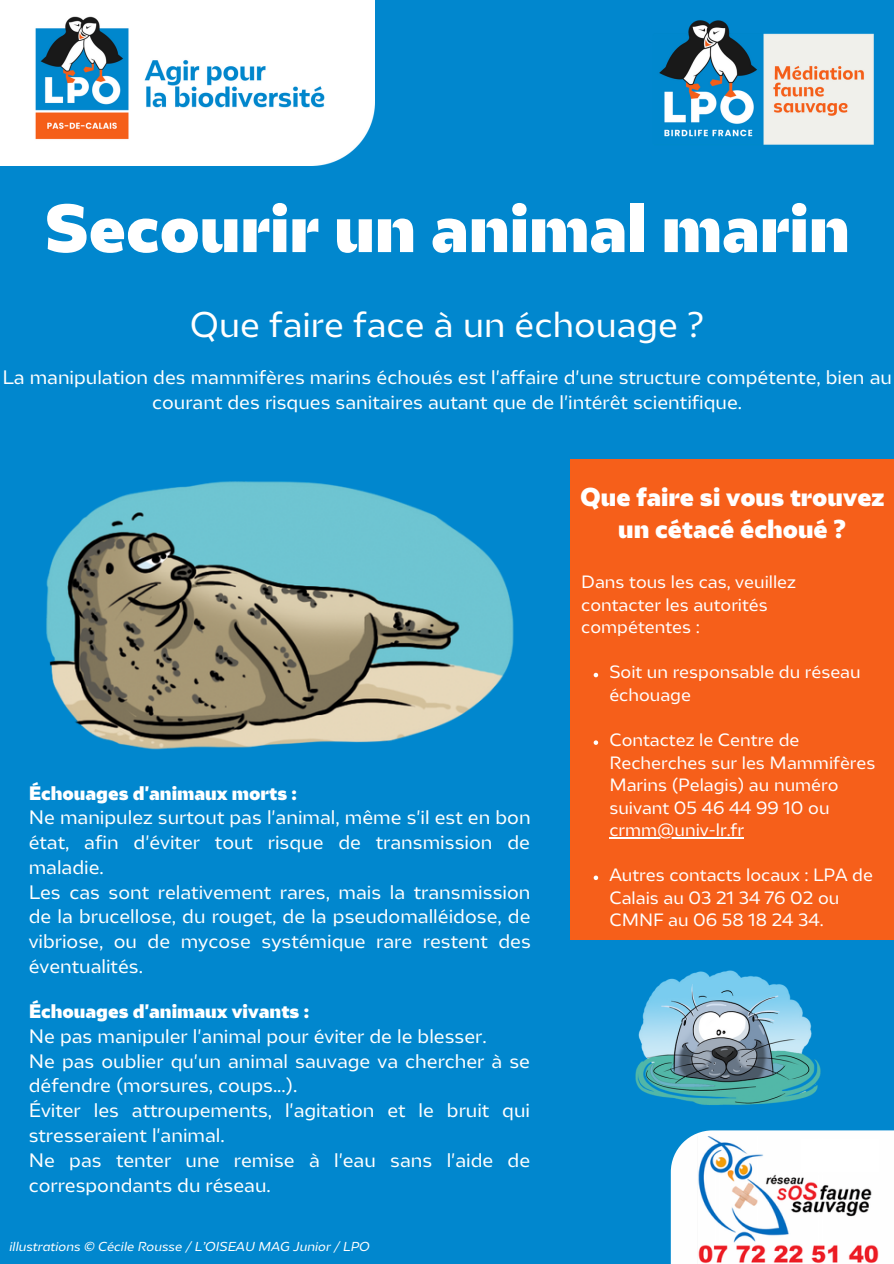
<style>
.page{position:relative;width:894px;height:1264px;background:#fff}
.page>*{position:absolute;margin:0;border:0;box-sizing:border-box;transform-origin:0 0}
.t1{font:900 63px "LPO";color:#fff}
.t2{font:33px "LPO";color:#fff}
.t3{font:900 24px/32.7px "LPO";color:#fff;text-align:center}
.t4{font:18px/24.8px "LPO";color:#fff}
.t5{font:900 18px "LPO";color:#fff}
.t6{font:16.5px/22.5px "LPO";color:#fff}
.t7{font:italic 12px "LPO";color:#fff}
</style>
<div class="page">
<div style="left:0;top:0;width:893px;height:1263px;background:#0187ce"></div>
<div style="left:570px;top:458px;width:323px;height:481px;background:#f65f1a"></div>
<div style="left:670px;top:1130px;width:223px;height:133px;background:#fefefe"></div>
<img style="left:659px;top:20px;width:215px;height:125px">
<img style="left:698px;top:1136px;width:180px;height:127px">
<img style="left:0;top:0;width:374px;height:166px">
<img style="left:46px;top:481px;width:468px;height:269px">
<img style="left:635px;top:970px;width:186px;height:135px">
<svg style="left:593px;top:672px;width:5px;height:5px"></svg>
<svg style="left:593px;top:740px;width:5px;height:5px"></svg>
<hr style="left:609px;top:837px;width:134px;height:1px;background:#fff">
<svg style="left:593px;top:875px;width:5px;height:5px"></svg>
<p class="t1" style="left:45px;top:203px;width:806px">Secourir un animal marin</p>
<p class="t2" style="left:190px;top:311px;width:516px">Que faire face à un échouage ?</p>
<p class="t4" style="left:2px;top:367px;width:890px;text-align:center">La manipulation des mammifères marins échoués est l'affaire d'une structure compétente, bien au courant des risques sanitaires autant que de l'intérêt scientifique.</p>
<p class="t3" style="left:580px;top:482px;width:305px">Que faire si vous trouvez un cétacé échoué ?</p>
<p class="t5" style="left:29px;top:785px;width:270px">Échouages d'animaux morts :</p>
<p class="t4" style="left:29px;top:806px;width:503px;text-align:justify">Ne manipulez surtout pas l'animal, même s'il est en bon état, afin d'éviter tout risque de transmission de maladie.</p>
<p class="t4" style="left:29px;top:881px;width:503px;text-align:justify">Les cas sont relativement rares, mais la transmission de la brucellose, du rouget, de la pseudomalléidose, de vibriose, ou de mycose systémique rare restent des éventualités.</p>
<p class="t5" style="left:29px;top:1004px;width:282px">Échouages d'animaux vivants :</p>
<p class="t4" style="left:29px;top:1025px;width:459px">Ne pas manipuler l'animal pour éviter de le blesser.</p>
<p class="t4" style="left:29px;top:1049px;width:502px">Ne pas oublier qu'un animal sauvage va chercher à se défendre (morsures, coups...).</p>
<p class="t4" style="left:29px;top:1099px;width:502px">Éviter les attroupements, l'agitation et le bruit qui stresseraient l'animal.</p>
<p class="t4" style="left:29px;top:1149px;width:503px">Ne pas tenter une remise à l'eau sans l'aide de correspondants du réseau.</p>
<p class="t7" style="left:10px;top:1241px;width:361px">illustrations © Cécile Rousse / L’OISEAU MAG Junior / LPO</p>
<p class="t6" style="left:581px;top:572px;width:216px">Dans tous les cas, veuillez contacter les autorités compétentes :</p>
<p class="t6" style="left:609px;top:662px;width:253px">Soit un responsable du réseau échouage</p>
<p class="t6" style="left:609px;top:730px;width:267px">Contactez le Centre de<br>Recherches sur les Mammifères<br>Marins (Pelagis) au numéro suivant 05 46 44 99 10 ou crmm@univ-lr.fr</p>
<p class="t6" style="left:609px;top:865px;width:265px">Autres contacts locaux : LPA de<br>Calais au 03 21 34 76 02 ou<br>CMNF au 06 58 18 24 34.</p>
</div>
